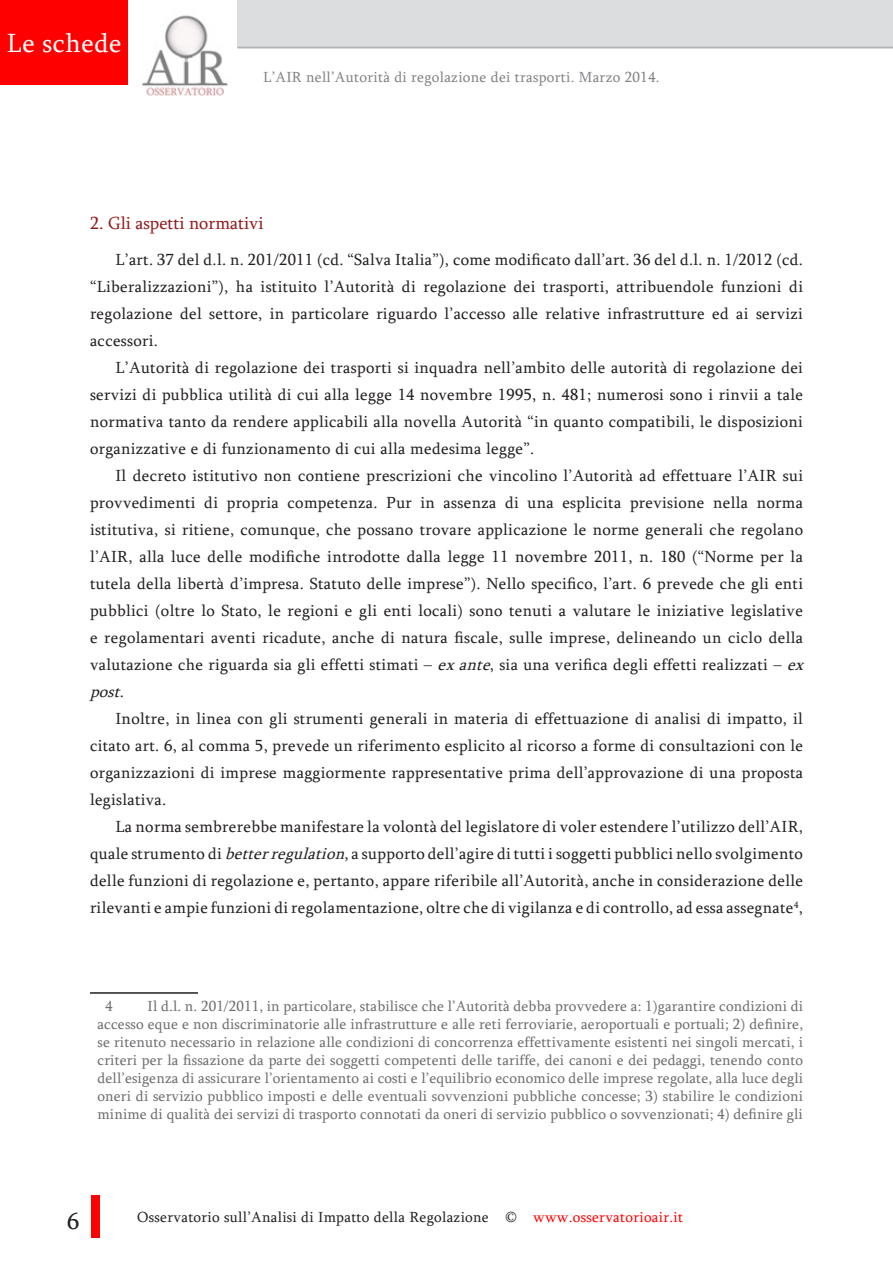
<style>
.page{position:relative;width:893px;height:1263px;background:#fff}
.page>*{position:absolute;margin:0;border:0;box-sizing:border-box;transform-origin:0 0}
.t1{font:27px "Sylfaen";letter-spacing:.02em;color:#fff}
.t2{font:24px "Sylfaen";color:#231f20}
.Titoli_Paragrafi{font:18px "Sylfaen";color:#921a1d}
.t3{font:16.5px/27px "Sylfaen";letter-spacing:.02em;color:#231f20;text-align:justify}
.Note_testo{font:15px/18px "Sylfaen";letter-spacing:.01em;color:#6c6d70;text-align:justify}
.t4{font:15px "Sylfaen";letter-spacing:.02em;color:#231f20}
.Titolo_prima{font:15px "Sylfaen";letter-spacing:.02em;color:#808285}
.s1{font-style:italic}
.s2{color:#f00}
</style>
<div class="page">
<div style="left:0;top:0;width:128px;height:84px;background:#f00"></div>
<img style="left:142px;top:0;width:96px;height:96px">
<img style="left:91px;top:1195px;width:9px;height:42px">
<div style="left:238px;top:0;width:655px;height:48px;background:#dcdddf"></div>
<hr style="left:238px;top:47px;width:655px;height:1px;background:#b2b3b7">
<hr style="left:90px;top:992px;width:108px;height:2px;background:#231f20">
<p class="t1" style="left:7px;top:25px;width:116px">Le schede</p>
<p class="Titolo_prima" style="left:263px;top:67px;width:398px">L’AIR nell’Autorità di regolazione dei trasporti. Marzo 2014.</p>
<p class="Titoli_Paragrafi" style="left:90px;top:211px;width:175px">2. Gli aspetti normativi</p>
<p class="t3" style="left:90px;top:246px;width:714px;text-indent:26px">L’art. 37 del d.l. n. 201/2011 (cd. “Salva Italia”), come modificato dall’art. 36 del d.l. n. 1/2012 (cd. “Liberalizzazioni”), ha istituito l’Autorità di regolazione dei trasporti, attribuendole funzioni di regolazione del settore, in particolare riguardo l’accesso alle relative infrastrutture ed ai servizi accessori.</p>
<p class="t3" style="left:90px;top:354px;width:715px;text-indent:26px">L’Autorità di regolazione dei trasporti si inquadra nell’ambito delle autorità di regolazione dei servizi di pubblica utilità di cui alla legge 14 novembre 1995, n. 481; numerosi sono i rinvii a tale normativa tanto da rendere applicabili alla novella Autorità “in quanto compatibili, le disposizioni organizzative e di funzionamento di cui alla medesima legge”.</p>
<p class="t3" style="left:90px;top:462px;width:720px;text-align:left;text-indent:26px">Il decreto istitutivo non contiene prescrizioni che vincolino l’Autorità ad effettuare l’AIR sui provvedimenti di propria competenza. Pur in assenza di una esplicita previsione nella norma istitutiva, si ritiene, comunque, che possano trovare applicazione le norme generali che regolano l’AIR, alla luce delle modifiche introdotte dalla legge 11 novembre 2011, n. 180 (“Norme per la tutela della libertà d’impresa. Statuto delle imprese”). Nello specifico, l’art. 6 prevede che gli enti pubblici (oltre lo Stato, le regioni e gli enti locali) sono tenuti a valutare le iniziative legislative e regolamentari aventi ricadute, anche di natura fiscale, sulle imprese, delineando un ciclo della valutazione che riguarda sia gli effetti stimati – <span class="s1">exante</span>, sia una verifica degli effetti realizzati – <span class="s1">ex post</span>.</p>
<p class="t3" style="left:90px;top:705px;width:715px;text-indent:26px">Inoltre, in linea con gli strumenti generali in materia di effettuazione di analisi di impatto, il citato art. 6, al comma 5, prevede un riferimento esplicito al ricorso a forme di consultazioni con le organizzazioni di imprese maggiormente rappresentative prima dell’approvazione di una proposta legislativa.</p>
<p class="t3" style="left:90px;top:813px;width:715px;text-indent:26px">La norma sembrerebbe manifestare la volontà del legislatore di voler estendere l’utilizzo dell’AIR, quale strumento di <span class="s1">betterregulation</span>, a supporto dell’agire di tutti i soggetti pubblici nello svolgimento delle funzioni di regolazione e, pertanto, appare riferibile all’Autorità, anche in considerazione delle rilevanti e ampie funzioni di regolamentazione, oltre che di vigilanza e di controllo, ad essa assegnate<sup>4</sup>,</p>
<p class="Note_testo" style="left:98px;top:996px;width:707px;text-indent:50px">Il d.l. n. 201/2011, in particolare, stabilisce che l’Autorità debba provvedere a: 1)garantire condizioni di accesso eque e non discriminatorie alle infrastrutture e alle reti ferroviarie, aeroportuali e portuali; 2) definire, se ritenuto necessario in relazione alle condizioni di concorrenza effettivamente esistenti nei singoli mercati, i criteri per la fissazione da parte dei soggetti competenti delle tariffe, dei canoni e dei pedaggi, tenendo conto dell’esigenza di assicurare l’orientamento ai costi e l’equilibrio economico delle imprese regolate, alla luce degli oneri di servizio pubblico imposti e delle eventuali sovvenzioni pubbliche concesse; 3) stabilire le condizioni minime di qualità dei servizi di trasporto connotati da oneri di servizio pubblico o sovvenzionati; 4) definire gli</p>
<p class="Note_testo" style="left:105px;top:996px;width:9px">4</p>
<p class="t2" style="left:67px;top:1205px;width:13px">6</p>
<p class="t4" style="left:137px;top:1207px;width:547px">Osservatorio sull’Analisi di Impatto della Regolazione © <span class="s2">www.osservatorioair.it</span></p>
</div>
